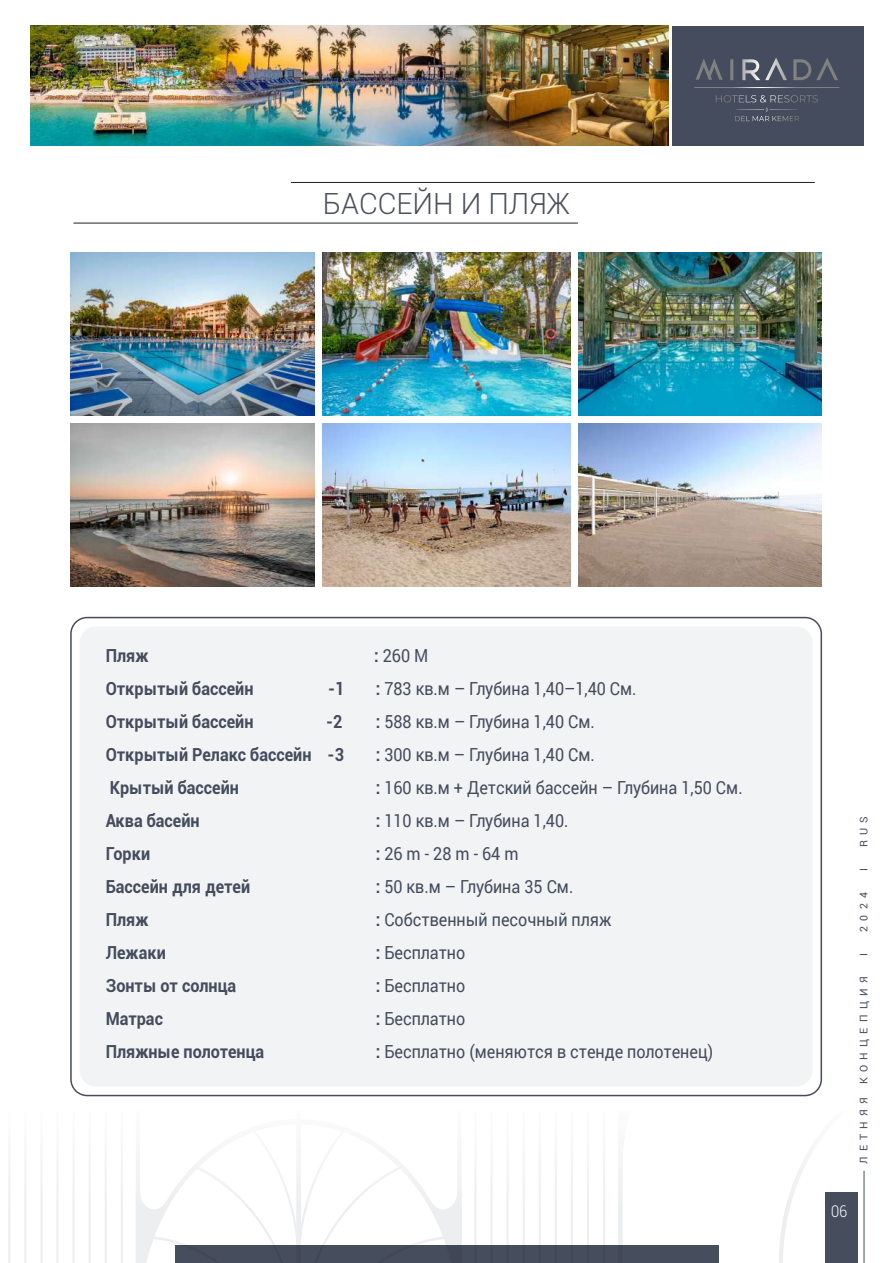
<style>
.page{position:relative;width:893px;height:1263px;background:#fff}
.page>*{position:absolute;margin:0;border:0;box-sizing:border-box;transform-origin:0 0}
.t1{font:300 29.25px "Roboto";color:#4c505b}
.t2{font:18px "Roboto";color:#444c5d;scale:.9 1}
.t3{font:700 18px "Roboto";color:#444c5d;scale:.9 1}
.t4{font:300 16.2px "Roboto";color:#fff;scale:.91 1}
.t5{font:10.5px "Roboto";letter-spacing:.5em;color:#464d5d}
.s1{font-weight:700}
</style>
<div class="page">
<img style="left:30px;top:26px;width:638px;height:120px">
<div style="left:672px;top:26px;width:191px;height:120px;background:#444c5d"></div>
<svg style="left:694px;top:58px;width:145px;height:45px"></svg>
<svg style="left:539px;top:1209px;width:2px;height:36px"></svg>
<svg style="left:523px;top:1209px;width:2px;height:36px"></svg>
<svg style="left:507px;top:1209px;width:2px;height:36px"></svg>
<svg style="left:491px;top:1209px;width:2px;height:36px"></svg>
<svg style="left:474px;top:1209px;width:2px;height:36px"></svg>
<svg style="left:603px;top:1209px;width:2px;height:36px"></svg>
<svg style="left:587px;top:1209px;width:2px;height:36px"></svg>
<svg style="left:571px;top:1209px;width:2px;height:36px"></svg>
<svg style="left:555px;top:1209px;width:2px;height:36px"></svg>
<svg style="left:57px;top:1209px;width:2px;height:54px"></svg>
<svg style="left:73px;top:1209px;width:2px;height:54px"></svg>
<svg style="left:89px;top:1209px;width:2px;height:54px"></svg>
<svg style="left:105px;top:1209px;width:2px;height:54px"></svg>
<svg style="left:121px;top:1209px;width:2px;height:54px"></svg>
<svg style="left:8px;top:1209px;width:2px;height:54px"></svg>
<svg style="left:24px;top:1209px;width:2px;height:54px"></svg>
<svg style="left:40px;top:1209px;width:2px;height:54px"></svg>
<svg style="left:136px;top:1209px;width:325px;height:54px"></svg>
<svg style="left:618px;top:1209px;width:246px;height:54px"></svg>
<div style="left:175px;top:1245px;width:543px;height:18px;background:#464d5d"></div>
<div style="left:825px;top:1192px;width:32px;height:71px;background:#464d5d"></div>
<hr style="left:291px;top:182px;width:524px;height:1px;background:#231f20">
<hr style="left:73px;top:223px;width:505px;height:1px;background:#231f20">
<img style="left:579px;top:252px;width:242px;height:163px">
<img style="left:323px;top:252px;width:247px;height:163px">
<img style="left:71px;top:252px;width:244px;height:163px">
<img style="left:71px;top:423px;width:244px;height:163px">
<img style="left:323px;top:423px;width:247px;height:163px">
<img style="left:579px;top:423px;width:242px;height:163px">
<div style="left:80px;top:626px;width:733px;height:460px;background:#f2f3f4;border-radius:16px"></div>
<hr style="left:864px;top:1171px;width:1px;height:92px;background:#464d5d">
<h1 class="t1" style="left:323px;top:183px;width:249px">БАССЕЙН И ПЛЯЖ</h1>
<p class="t3" style="left:106px;top:642px;width:49px">Пляж</p>
<p class="t2" style="left:374px;top:643px;width:62px"><span class="s1">:</span> 260 M</p>
<p class="t3" style="left:106px;top:675px;width:166px">Открытый бассейн</p>
<p class="t3" style="left:328px;top:675px;width:20px">-1</p>
<p class="t2" style="left:376px;top:676px;width:291px"><span class="s1">:</span> 783 кв.м – Глубина 1,40–1,40 См.</p>
<p class="t3" style="left:106px;top:708px;width:166px">Открытый бассейн</p>
<p class="t3" style="left:326px;top:708px;width:20px">-2</p>
<p class="t2" style="left:376px;top:709px;width:245px"><span class="s1">:</span> 588 кв.м – Глубина 1,40 См.</p>
<p class="t3" style="left:106px;top:741px;width:266px">Открытый Релакс бассейн -3</p>
<p class="t2" style="left:376px;top:742px;width:245px"><span class="s1">:</span> 300 кв.м – Глубина 1,40 См.</p>
<p class="t3" style="left:110px;top:774px;width:145px">Крытый бассейн</p>
<p class="t2" style="left:376px;top:775px;width:409px"><span class="s1">:</span> 160 кв.м + Детский бассейн – Глубина 1,50 См.</p>
<p class="t3" style="left:106px;top:807px;width:106px">Аква басейн</p>
<p class="t2" style="left:376px;top:808px;width:216px"><span class="s1">:</span> 110 кв.м – Глубина 1,40.</p>
<p class="t3" style="left:106px;top:840px;width:51px">Горки</p>
<p class="t2" style="left:376px;top:841px;width:160px"><span class="s1">:</span> 26 m - 28 m - 64 m</p>
<p class="t3" style="left:106px;top:873px;width:162px">Бассейн для детей</p>
<p class="t2" style="left:376px;top:874px;width:221px"><span class="s1">:</span> 50 кв.м – Глубина 35 См.</p>
<p class="t3" style="left:106px;top:906px;width:49px">Пляж</p>
<p class="t2" style="left:376px;top:906px;width:263px"><span class="s1">:</span> Собственный песочный пляж</p>
<p class="t3" style="left:106px;top:939px;width:68px">Лежаки</p>
<p class="t2" style="left:376px;top:939px;width:101px"><span class="s1">:</span> Бесплатно</p>
<p class="t3" style="left:106px;top:972px;width:147px">Зонты от солнца</p>
<p class="t2" style="left:376px;top:972px;width:101px"><span class="s1">:</span> Бесплатно</p>
<p class="t3" style="left:106px;top:1005px;width:65px">Матрас</p>
<p class="t2" style="left:376px;top:1005px;width:101px"><span class="s1">:</span> Бесплатно</p>
<p class="t3" style="left:106px;top:1038px;width:178px">Пляжные полотенца</p>
<p class="t2" style="left:376px;top:1038px;width:376px"><span class="s1">:</span> Бесплатно (меняются в стенде полотенец)</p>
<p class="t5" style="left:856px;top:847px;width:33px;rotate:-90deg">RUS</p>
<p class="t5" style="left:856px;top:871px;width:4px;rotate:-90deg">I</p>
<p class="t5" style="left:856px;top:932px;width:41px;rotate:-90deg">2024</p>
<p class="t5" style="left:856px;top:956px;width:4px;rotate:-90deg">I</p>
<p class="t5" style="left:856px;top:1164px;width:189px;rotate:-90deg">ЛЕТНЯЯ КОНЦЕПЦИЯ</p>
<p class="t4" style="left:831px;top:1200px;width:19px">06</p>
</div>
